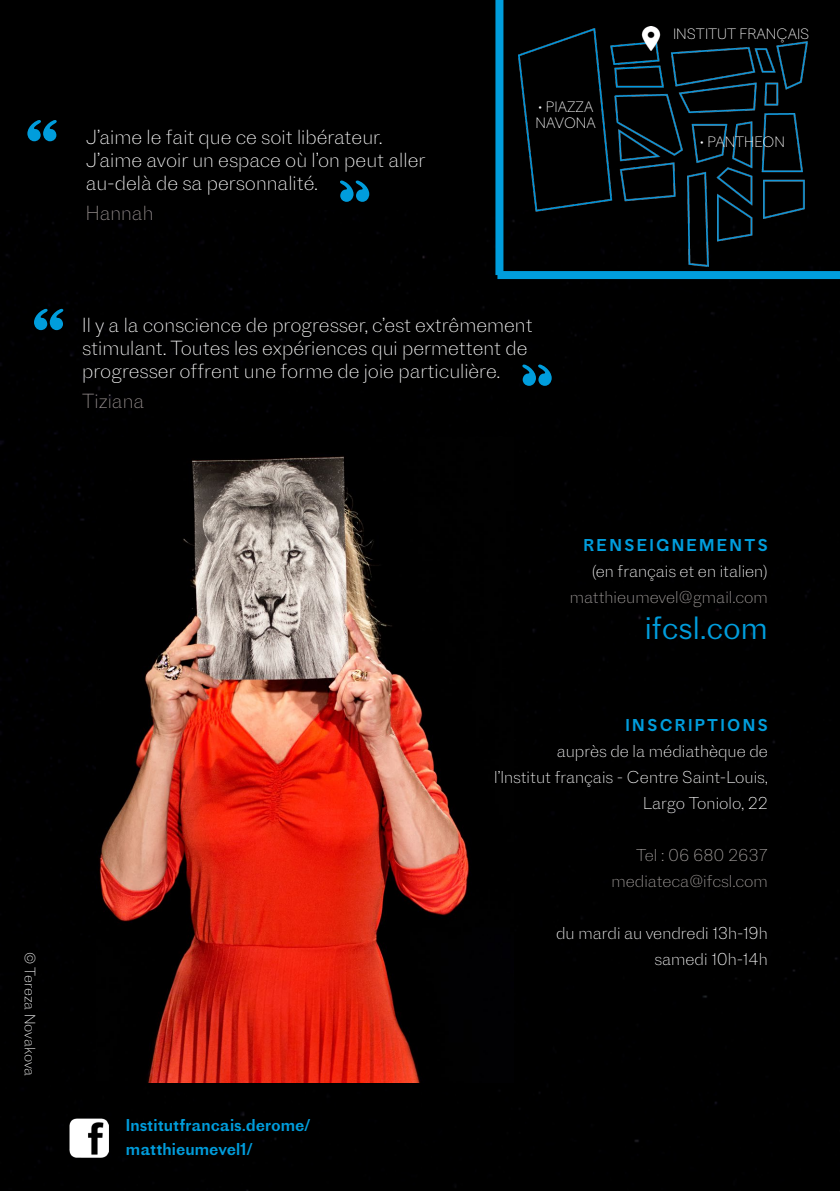
<style>
.page{position:relative;width:840px;height:1191px;background:#fff}
.page>*{position:absolute;margin:0;border:0;box-sizing:border-box;transform-origin:0 0}
.t1{font:60px "Stencil Std";color:#009ddc}
.t2{font:300 30px "Proto Grotesk";letter-spacing:-.005em;color:#009ddc}
.t3{font:200 19px/22.8px "Proto Grotesk";color:#fff}
.t4{font:200 19px "Proto Grotesk";color:#999190}
.t5{font:200 16px/26px "Proto Grotesk";color:#fff;text-align:right}
.t6{font:200 16px "Proto Grotesk";color:#a7a2a0}
.t7{font:16px "Proto Grotesk";color:#009ddc}
.t8{font:16px "Proto Grotesk";letter-spacing:.14em;color:#009ddc}
.t9{font:200 14px "Proto Grotesk";color:#fff}
</style>
<div class="page">
<div style="left:0;top:0;width:839px;height:1191px;background:#000"></div>
<img style="left:99px;top:456px;width:370px;height:626px">
<img style="left:518px;top:29px;width:289px;height:237px">
<img style="left:638px;top:26px;width:24px;height:25px">
<img style="left:69px;top:1118px;width:39px;height:39px">
<div style="left:495px;top:0;width:8px;height:275px;background:#009ddc"></div>
<div style="left:497px;top:271px;width:342px;height:8px;background:#009ddc"></div>
<p class="t1" style="left:23px;top:105px;width:40px">“</p>
<p class="t3" style="left:86px;top:125px;width:341px">J’aime le fait que ce soit libérateur.<br>J’aime avoir un espace où l’on peut aller au-delà de sa personnalité.</p>
<p class="t4" style="left:86px;top:200px;width:69px">Hannah</p>
<p class="t9" style="left:537px;top:97px;width:57px">• PIAZZA</p>
<p class="t9" style="left:535px;top:113px;width:62px">NAVONA</p>
<p class="t1" style="left:29px;top:293px;width:40px">“</p>
<p class="t3" style="left:82px;top:313px;width:451px">Il y a la conscience de progresser, c’est extrêmement stimulant. Toutes les expériences qui permettent de progresser offrent une forme de joie particulière.</p>
<p class="t4" style="left:82px;top:387px;width:63px">Tiziana</p>
<p class="t9" style="left:672px;top:24px;width:138px">INSTITUT FRANÇAIS</p>
<p class="t9" style="left:699px;top:132px;width:87px">• PANTHEON</p>
<p class="t9" style="left:40px;top:952px;width:126px;rotate:90deg">© Tereza Novakova</p>
<p class="t7" style="left:126px;top:1113px;width:186px">Institutfrancais.derome/</p>
<p class="t7" style="left:126px;top:1137px;width:128px">matthieumevel1/</p>
<p class="t8" style="left:583px;top:534px;width:186px">RENSEIGNEMENTS</p>
<p class="t5" style="left:591px;top:558px;width:177px">(en français et en italien)</p>
<p class="t6" style="left:569px;top:586px;width:199px">matthieumevel@gmail.com</p>
<p class="t2" style="left:644px;top:607px;width:124px">ifcsl.com</p>
<p class="t8" style="left:625px;top:713px;width:144px">INSCRIPTIONS</p>
<p class="t5" style="left:556px;top:737px;width:212px">auprès de la médiathèque de</p>
<p class="t5" style="left:494px;top:763px;width:275px">l’Institut français - Centre Saint-Louis,<br>Largo Toniolo, 22</p>
<p class="t6" style="left:636px;top:843px;width:133px">Tel : 06 680 2637</p>
<p class="t6" style="left:611px;top:869px;width:158px">mediateca@ifcsl.com</p>
<p class="t5" style="left:555px;top:919px;width:213px">du mardi au vendredi 13h-19h</p>
<p class="t5" style="left:654px;top:945px;width:115px">samedi 10h-14h</p>
</div>
